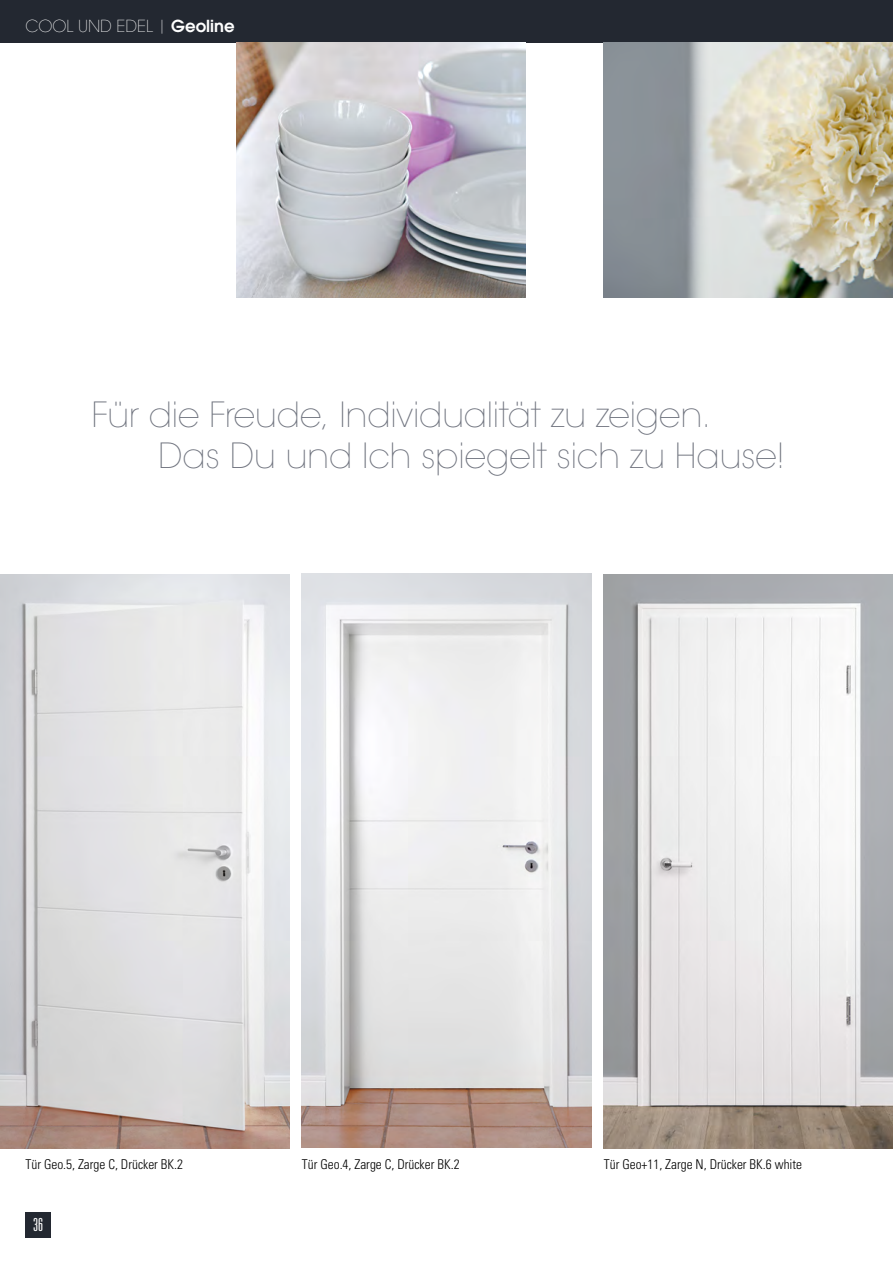
<style>
.page{position:relative;width:893px;height:1263px;background:#fff}
.page>*{position:absolute;margin:0;border:0;box-sizing:border-box;transform-origin:0 0}
.t1{font:200 34.5px/40.5px "ITC Avant Garde W1 G";letter-spacing:-.005em;color:#6f737e}
.t2{font:300 ultra-condensed 18px "Univers";color:#fff}
.t3{font:200 16.5px "ITC Avant Garde W1 G";color:#fff}
.t4{font:300 condensed 13.5px "Univers LT";color:#000}
.s1{font-weight:600}
</style>
<div class="page">
<div style="left:26px;top:1212px;width:25px;height:26px;background:#232831"></div>
<div style="left:0;top:0;width:893px;height:43px;background:#232831"></div>
<img style="left:236px;top:43px;width:289px;height:255px">
<img style="left:604px;top:43px;width:289px;height:255px">
<img style="left:0;top:574px;width:289px;height:574px">
<img style="left:302px;top:574px;width:289px;height:574px">
<img style="left:604px;top:574px;width:289px;height:574px">
<p class="t3" style="left:26px;top:15px;width:211px">COOL UND EDEL | <span class="s1">Geoline</span></p>
<h1 class="t1" style="left:158px;top:394px;width:628px;text-indent:-67px">Für die Freude, Individualität zu zeigen.<br>Das Du und Ich spiegelt sich zu Hause!</h1>
<p class="t4" style="left:26px;top:1156px;width:159px">Tür Geo.5, Zarge C, Drücker BK.2</p>
<p class="t4" style="left:302px;top:1156px;width:159px">Tür Geo.4, Zarge C, Drücker BK.2</p>
<p class="t4" style="left:604px;top:1156px;width:200px">Tür Geo+11, Zarge N, Drücker BK.6 white</p>
<h2 class="t2" style="left:33px;top:1214px;width:11px">36</h2>
</div>
